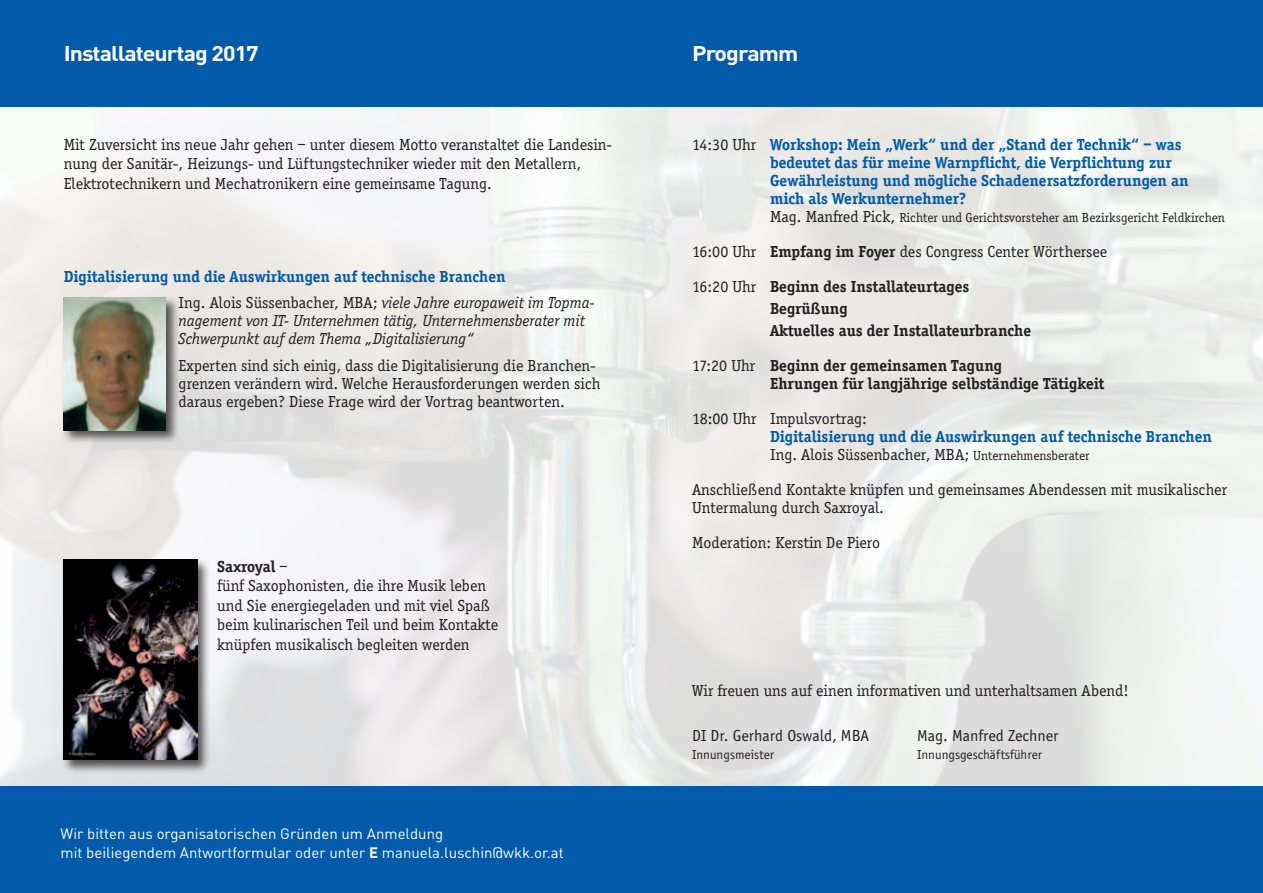
<style>
.page{position:relative;width:1263px;height:893px;background:#fff}
.page>*{position:absolute;margin:0;border:0;box-sizing:border-box;transform-origin:0 0}
.t1{font:700 21px "DIN";letter-spacing:-.04em;color:#fff;scale:1.1 1}
.t2{font:16.5px/19.5px "Officina Serif";color:#231f20}
.t3{font:700 16.5px/18px "Officina Serif";color:#015aaa}
.t4{font:700 16.5px/22.2px "Officina Serif";color:#231f20}
.t5{font:italic 16.5px/18px "Officina Serif";color:#231f20}
.t6{font:16.5px "Officina Sans";color:#231f20}
.t7{font:15px/19.5px "DIN";color:#fff}
.t8{font:13.5px "Officina Serif";color:#231f20}
.t9{font:13.5px "Officina Sans";color:#231f20}
.s1{font-weight:400;color:#231f20}
.s2{font-weight:400;font-style:italic;color:#231f20}
.s3{font-weight:700}
.s4{font-size:16.5px}
.s5{font-weight:400}
.s6{font-weight:400;font-size:13.5px;color:#231f20}
</style>
<div class="page">
<img style="left:0;top:106px;width:1263px;height:681px">
<div style="left:0;top:0;width:1263px;height:106px;background:#015aaa"></div>
<div style="left:0;top:787px;width:1263px;height:106px;background:#015aaa"></div>
<div style="left:62px;top:557px;width:149px;height:217px;background:#231f20;opacity:.75"></div>
<img style="left:64px;top:559px;width:133px;height:201px">
<div style="left:62px;top:295px;width:118px;height:149px;background:#231f20;opacity:.75"></div>
<img style="left:64px;top:297px;width:102px;height:133px">
<p class="t1" style="left:64px;top:39px;width:179px">Installateurtag 2017</p>
<p class="t1" style="left:692px;top:39px;width:98px">Programm</p>
<p class="t2" style="left:64px;top:134px;width:550px">Mit Zuversicht ins neue Jahr gehen – unter diesem Motto veranstaltet die Landesin&shy;nung der Sanitär-, Heizungs- und Lüftungstechniker wieder mit den Metallern,<br>Elektrotechnikern und Mechatronikern eine gemeinsame Tagung.</p>
<p class="t3" style="left:179px;top:263px;width:417px;line-height:26.5px;text-indent:-115px">Digitalisierung und die Auswirkungen auf technische Branchen<br><span class="s1">Ing. Alois Süssenbacher, MBA;</span> <span class="s2">viele Jahre europaweit im Topma-</span></p>
<p class="t5" style="left:179px;top:312px;width:408px">nagement von IT- Unternehmen tätig, Unternehmensberater mit<br>Schwerpunkt auf dem Thema „Digitalisierung“</p>
<p class="t2" style="left:179px;top:356px;width:423px;line-height:18px">Experten sind sich einig, dass die Digitalisierung die Branchen&shy;grenzen verändern wird. Welche Herausforderungen werden sich daraus ergeben? Diese Frage wird der Vortrag beantworten.</p>
<p class="t2" style="left:217px;top:557px;width:282px"><span class="s3">Saxroyal</span> –<br>fünf Saxophonisten, die ihre Musik leben und Sie energiegeladen und mit viel Spaß beim kulinarischen Teil und beim Kontakte knüpfen musikalisch begleiten werden</p>
<p class="t7" style="left:61px;top:823px;width:505px">Wir bitten aus organisatorischen Gründen um Anmeldung<br>mit beiliegendem Antwortformular oder unter <span class="s3">E</span> manuela.luschin@wkk.or.at</p>
<p class="t3" style="left:770px;top:135px;width:420px;text-indent:-78px"><span class="s1">14:30 Uhr</span> Workshop: Mein „Werk“ und der „Stand der Technik“ – was bedeutet das für meine Warnpflicht, die Verpflichtung zur Gewährleistung und mögliche Schadenersatzforderungen an mich als Werkunternehmer?</p>
<p class="t8" style="left:770px;top:210px;width:456px"><span class="s4">Mag. Manfred Pick,</span> Richter und Gerichtsvorsteher am Bezirksgericht Feldkirchen</p>
<p class="t2" style="left:692px;top:234px;width:417px;line-height:35px">16:00 Uhr <span class="s3">Empfang im Foyer</span> des Congress Center Wörthersee<br>16:20 Uhr <span class="s3">Beginn des Installateurtages</span></p>
<p class="t4" style="left:770px;top:297px;width:263px">Begrüßung<br>Aktuelles aus der Installateurbranche</p>
<p class="t4" style="left:770px;top:357px;width:336px;line-height:18px;text-indent:-78px"><span class="s5">17:20 Uhr</span> Beginn der gemeinsamen Tagung<br>Ehrungen für langjährige selbständige Tätigkeit</p>
<p class="t2" style="left:692px;top:409px;width:176px">18:00 Uhr Impulsvortrag:</p>
<p class="t3" style="left:770px;top:428px;width:443px">Digitalisierung und die Auswirkungen auf technische Branchen<br><span class="s1">Ing. Alois Süssenbacher, MBA;</span> <span class="s6">Unternehmensberater</span></p>
<p class="t2" style="left:692px;top:481px;width:536px;line-height:18px">Anschließend Kontakte knüpfen und gemeinsames Abendessen mit musikalischer<br>Untermalung durch Saxroyal.</p>
<p class="t2" style="left:692px;top:533px;width:190px">Moderation: Kerstin De Piero</p>
<p class="t2" style="left:692px;top:681px;width:438px">Wir freuen uns auf einen informativen und unterhaltsamen Abend!</p>
<p class="t6" style="left:692px;top:727px;width:178px">DI Dr. Gerhard Oswald, MBA</p>
<p class="t6" style="left:917px;top:727px;width:143px">Mag. Manfred Zechner</p>
<p class="t9" style="left:692px;top:747px;width:84px">Innungsmeister</p>
<p class="t9" style="left:917px;top:747px;width:127px">Innungsgeschäftsführer</p>
</div>
